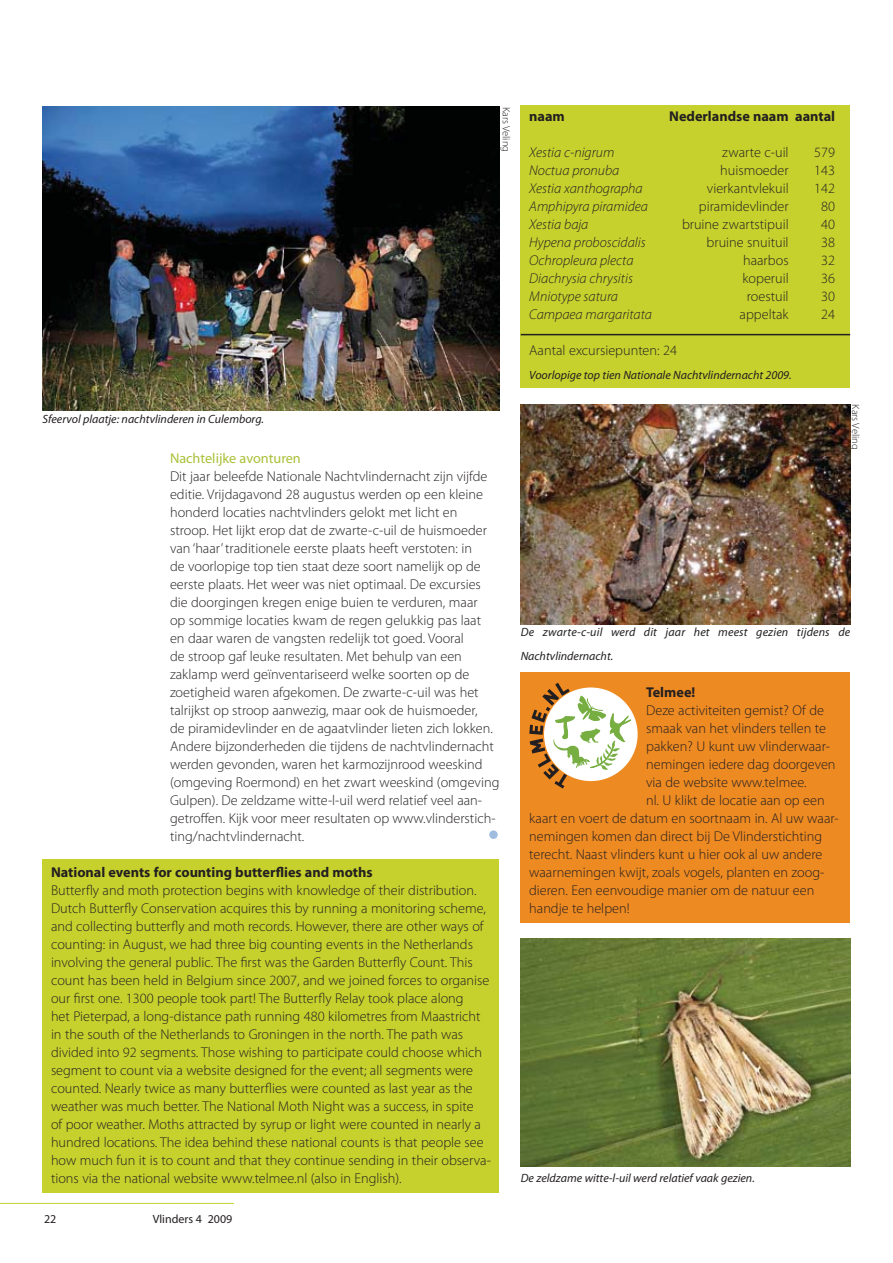
<style>
.page{position:relative;width:893px;height:1263px;background:#fff}
.page>*{position:absolute;margin:0;border:0;box-sizing:border-box;transform-origin:0 0}
.t1{font:300 14.25px/18px "Myriad Pro";color:#231f20}
.t2{font:italic 300 14.25px "Myriad Pro";color:#231f20}
.t3{font:700 14.25px "Myriad Pro";color:#231f20}
.t4{font:14.25px "Myriad Pro";color:#a9c138}
.t5{font:italic 12px/24px "Myriad Pro";color:#231f20}
.t6{font:12px "Myriad Pro";color:#231f20}
.t7{font:300 10.5px "Myriad Pro";color:#231f20}
</style>
<div class="page">
<hr style="left:0;top:1203px;width:234px;height:1px;background:#c6d12d">
<div style="left:521px;top:105px;width:329px;height:283px;background:#c6d12d"></div>
<hr style="left:521px;top:334px;width:329px;height:1px;background:#231f20">
<img style="left:43px;top:107px;width:456px;height:304px">
<div style="left:521px;top:672px;width:329px;height:251px;background:#ee8a22"></div>
<div style="left:544px;top:687px;width:94px;height:94px;background:#fff;border-radius:50%"></div>
<svg style="left:529px;top:683px;width:102px;height:106px"></svg>
<div style="left:489px;top:830px;width:9px;height:9px;background:#a0bddf;border-radius:50%"></div>
<div style="left:43px;top:859px;width:456px;height:333px;background:#c6d12d"></div>
<img style="left:521px;top:938px;width:329px;height:229px">
<img style="left:521px;top:405px;width:329px;height:219px">
<p class="t5" style="left:43px;top:408px;width:223px">Sfeervol plaatje: nachtvlinderen in Culemborg.</p>
<p class="t7" style="left:510px;top:107px;width:47px;rotate:90deg">Kars Veling</p>
<p class="t4" style="left:170px;top:453px;width:132px">Nachtelijke avonturen</p>
<p class="t1" style="left:170px;top:468px;width:331px">Dit jaar beleefde Nationale Nachtvlindernacht zijn vijfde editie. Vrijdagavond 28 augustus werden op een kleine honderd locaties nachtvlinders gelokt met licht en stroop. Het lijkt erop dat de zwarte-c-uil de huismoeder van ‘haar’ traditionele eerste plaats heeft verstoten: in<br>de voorlopige top tien staat deze soort namelijk op de eerste plaats. Het weer was niet optimaal. De excursies die doorgingen kregen enige buien te verduren, maar<br>op sommige locaties kwam de regen gelukkig pas laat<br>en daar waren de vangsten redelijk tot goed. Vooral<br>de stroop gaf leuke resultaten. Met behulp van een zaklamp werd geïnventariseerd welke soorten op de zoetigheid waren afgekomen. De zwarte-c-uil was het talrijkst op stroop aanwezig, maar ook de huismoeder,<br>de piramidevlinder en de agaatvlinder lieten zich lokken.<br>Andere bijzonderheden die tijdens de nachtvlindernacht werden gevonden, waren het karmozijnrood weeskind (omgeving Roermond) en het zwart weeskind (omgeving Gulpen). De zeldzame witte-l-uil werd relatief veel aan&shy;getroffen. Kijk voor meer resultaten op www.vlinderstich&shy;ting/nachtvlindernacht.</p>
<p class="t3" style="left:51px;top:867px;width:323px">National events for counting butterflies and moths</p>
<p class="t1" style="left:51px;top:882px;width:441px">Butterfly and moth protection begins with knowledge of their distribution.<br>Dutch Butterfly Conservation acquires this by running a monitoring scheme, and collecting butterfly and moth records. However, there are other ways of counting: in August, we had three big counting events in the Netherlands involving the general public. The first was the Garden Butterfly Count. This count has been held in Belgium since 2007, and we joined forces to organise our first one. 1300 people took part! The Butterfly Relay took place along<br>het Pieterpad, a long-distance path running 480 kilometres from Maastricht in the south of the Netherlands to Groningen in the north. The path was divided into 92 segments. Those wishing to participate could choose which segment to count via a website designed for the event; all segments were counted. Nearly twice as many butterflies were counted as last year as the weather was much better. The National Moth Night was a success, in spite<br>of poor weather. Moths attracted by syrup or light were counted in nearly a hundred locations. The idea behind these national counts is that people see how much fun it is to count and that they continue sending in their observa&shy;tions via the national website www.telmee.nl (also in English).</p>
<p class="t3" style="left:529px;top:111px;width:37px">naam</p>
<p class="t3" style="left:669px;top:111px;width:167px">Nederlandse naam aantal</p>
<p class="t2" style="left:529px;top:147px;width:87px">Xestia c-nigrum</p>
<p class="t1" style="left:722px;top:144px;width:68px">zwarte c-uil</p>
<p class="t1" style="left:814px;top:144px;width:22px">579</p>
<p class="t2" style="left:529px;top:165px;width:92px">Noctua pronuba</p>
<p class="t1" style="left:720px;top:162px;width:70px">huismoeder</p>
<p class="t1" style="left:814px;top:162px;width:22px">143</p>
<p class="t2" style="left:529px;top:183px;width:115px">Xestia xanthographa</p>
<p class="t1" style="left:707px;top:180px;width:83px">vierkantvlekuil</p>
<p class="t1" style="left:814px;top:180px;width:22px">142</p>
<p class="t2" style="left:529px;top:201px;width:120px">Amphipyra piramidea</p>
<p class="t1" style="left:699px;top:198px;width:91px">piramidevlinder</p>
<p class="t1" style="left:821px;top:198px;width:15px">80</p>
<p class="t2" style="left:529px;top:219px;width:61px">Xestia baja</p>
<p class="t1" style="left:682px;top:216px;width:108px">bruine zwartstipuil</p>
<p class="t1" style="left:821px;top:216px;width:15px">40</p>
<p class="t2" style="left:529px;top:237px;width:118px">Hypena proboscidalis</p>
<p class="t1" style="left:707px;top:234px;width:84px">bruine snuituil</p>
<p class="t1" style="left:821px;top:234px;width:15px">38</p>
<p class="t2" style="left:529px;top:255px;width:106px">Ochropleura plecta</p>
<p class="t1" style="left:743px;top:252px;width:47px">haarbos</p>
<p class="t1" style="left:821px;top:252px;width:15px">32</p>
<p class="t2" style="left:529px;top:273px;width:105px">Diachrysia chrysitis</p>
<p class="t1" style="left:742px;top:270px;width:48px">koperuil</p>
<p class="t1" style="left:821px;top:270px;width:15px">36</p>
<p class="t2" style="left:529px;top:291px;width:90px">Mniotype satura</p>
<p class="t1" style="left:747px;top:288px;width:43px">roestuil</p>
<p class="t1" style="left:821px;top:288px;width:15px">30</p>
<p class="t2" style="left:529px;top:309px;width:124px">Campaea margaritata</p>
<p class="t1" style="left:740px;top:306px;width:51px">appeltak</p>
<p class="t1" style="left:821px;top:306px;width:15px">24</p>
<p class="t1" style="left:529px;top:342px;width:149px">Aantal excursiepunten: 24</p>
<p class="t5" style="left:529px;top:364px;width:264px">Voorlopige top tien Nationale Nachtvlindernacht 2009.</p>
<p class="t7" style="left:860px;top:404px;width:47px;rotate:90deg">Kars Veling</p>
<p class="t5" style="left:521px;top:621px;width:331px">De zwarte-c-uil werd dit jaar het meest gezien tijdens de<br>Nachtvlindernacht.</p>
<p class="t3" style="left:646px;top:687px;width:51px">Telmee!</p>
<p class="t1" style="left:646px;top:702px;width:179px">Deze activiteiten gemist? Of de</p>
<p class="t1" style="left:646px;top:720px;width:181px">smaak van het vlinders tellen te</p>
<p class="t1" style="left:646px;top:738px;width:185px">pakken? U kunt uw vlinderwaar-</p>
<p class="t1" style="left:646px;top:756px;width:191px">nemingen iedere dag doorgeven</p>
<p class="t1" style="left:646px;top:774px;width:162px">via de website www.telmee.</p>
<p class="t1" style="left:646px;top:792px;width:180px">nl. U klikt de locatie aan op een</p>
<p class="t1" style="left:529px;top:810px;width:311px">kaart en voert de datum en soortnaam in. Al uw waar-</p>
<p class="t1" style="left:529px;top:828px;width:294px">nemingen komen dan direct bij De Vlinderstichting</p>
<p class="t1" style="left:529px;top:846px;width:295px">terecht. Naast vlinders kunt u hier ook al uw andere</p>
<p class="t1" style="left:529px;top:864px;width:297px">waarnemingen kwijt, zoals vogels, planten en zoog-</p>
<p class="t1" style="left:529px;top:882px;width:287px">dieren. Een eenvoudige manier om de natuur een</p>
<p class="t1" style="left:529px;top:900px;width:102px">handje te helpen!</p>
<p class="t5" style="left:521px;top:1167px;width:236px">De zeldzame witte-l-uil werd relatief vaak gezien.</p>
<p class="t6" style="left:44px;top:1214px;width:14px">22</p>
<p class="t6" style="left:153px;top:1214px;width:81px">Vlinders 4 2009</p>
</div>
